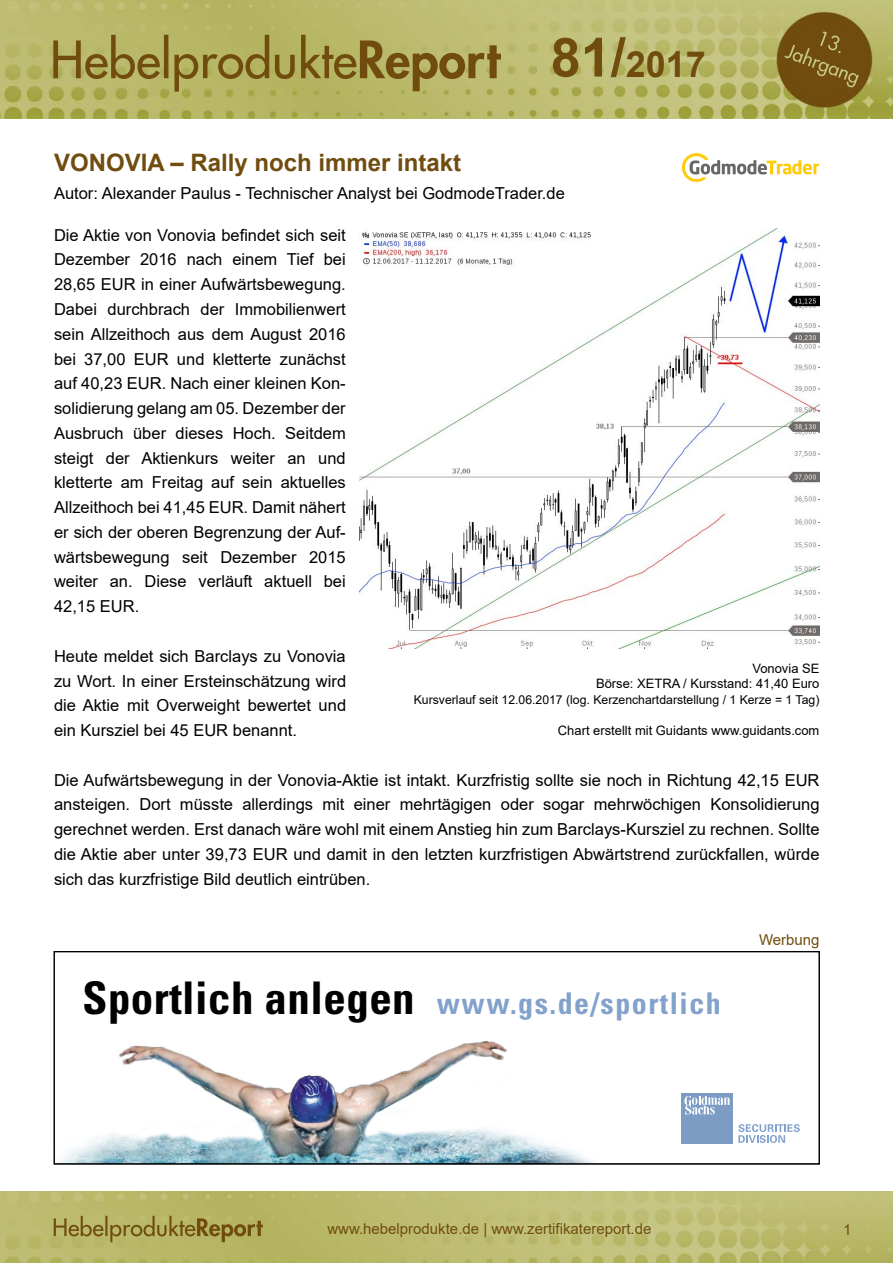
<style>
.page{position:relative;width:893px;height:1263px;background:#fff}
.page>*{position:absolute;margin:0;border:0;box-sizing:border-box;transform-origin:0 0}
.t1{font:700 36px "Arial";color:#704d0f}
.t2{font:700 condensed 30px "Univers";letter-spacing:.05em;color:#82a1cc}
.t3{font:700 24px "Arial";color:#704d0f}
.t4{font:16.5px/24.8px "Arial";color:#000;text-align:justify}
.t5{font:15px "Arial";color:#704d0f}
.t6{font:12.9px/15.6px "Arial";color:#000;text-align:right}
.t7{font:12.3px "Arial";color:#000}
.s1{font-size:54px}
.s2{font-size:45px;color:#000}
</style>
<div class="page">
<img style="left:0;top:1192px;width:893px;height:71px">
<img style="left:0;top:0;width:893px;height:119px">
<img style="left:60px;top:1040px;width:622px;height:122px">
<div style="left:682px;top:1093px;width:51px;height:51px;background:#7d9cc4"></div>
<svg style="left:684px;top:1096px;width:45px;height:18px"></svg>
<svg style="left:738px;top:1124px;width:62px;height:19px"></svg>
<div style="left:54px;top:951px;width:766px;height:213px;border:1px solid #000"></div>
<img style="left:359px;top:228px;width:461px;height:420px">
<svg style="left:682px;top:153px;width:137px;height:29px"></svg>
<h1 class="t1" style="left:551px;top:39px;width:157px"><span class="s1">81/</span>2017</h1>
<h3 class="t3" style="left:54px;top:145px;width:409px">VONOVIA – Rally noch immer intakt</h3>
<p class="t4" style="left:54px;top:180px;width:512px">Autor: Alexander Paulus - Technischer Analyst bei GodmodeTrader.de</p>
<p class="t4" style="left:54px;top:222px;width:293px">Die Aktie von Vonovia befindet sich seit Dezember 2016 nach einem Tief bei 28,65 EUR in einer Aufwärtsbewegung.<br>Dabei durchbrach der Immobilienwert sein Allzeithoch aus dem August 2016 bei 37,00 EUR und kletterte zunächst auf 40,23 EUR. Nach einer kleinen Kon&shy;solidierung gelang am 05. Dezember der Ausbruch über dieses Hoch. Seitdem steigt der Aktienkurs weiter an und kletterte am Freitag auf sein aktuelles Allzeithoch bei 41,45 EUR. Damit nähert er sich der oberen Begrenzung der Auf&shy;wärtsbewegung seit Dezember 2015 weiter an. Diese verläuft aktuell bei 42,15 EUR.</p>
<p class="t4" style="left:54px;top:643px;width:294px">Heute meldet sich Barclays zu Vonovia zu Wort. In einer Ersteinschätzung wird die Aktie mit Overweight bewertet und ein Kursziel bei 45 EUR benannt.</p>
<p class="t4" style="left:54px;top:767px;width:767px">Die Aufwärtsbewegung in der Vonovia-Aktie ist intakt. Kurzfristig sollte sie noch in Richtung 42,15 EUR ansteigen. Dort müsste allerdings mit einer mehrtägigen oder sogar mehrwöchigen Konsolidierung gerechnet werden. Erst danach wäre wohl mit einem Anstieg hin zum Barclays-Kursziel zu rechnen. Sollte die Aktie aber unter 39,73 EUR und damit in den letzten kurzfristigen Abwärtstrend zurückfallen, würde sich das kurzfristige Bild deutlich eintrüben.</p>
<p class="t6" style="left:596px;top:660px;width:225px">Vonovia SE<br>Börse: XETRA / Kursstand: 41,40 Euro</p>
<p class="t7" style="left:414px;top:691px;width:407px">Kursverlauf seit 12.06.2017 (log. Kerzenchartdarstellung / 1 Kerze = 1 Tag)</p>
<p class="t6" style="left:558px;top:722px;width:263px">Chart erstellt mit Guidants www.guidants.com</p>
<h2 class="t2" style="left:83px;top:984px;width:640px"><span class="s2">Sportlich anlegen</span> www.gs.de/sportlich</h2>
<p class="t5" style="left:759px;top:930px;width:62px">Werbung</p>
<p class="t5" style="left:327px;top:1218px;width:326px">www.hebelprodukte.de | www.zertifikatereport.de</p>
<p class="t5" style="left:843px;top:1219px;width:10px">1</p>
</div>
